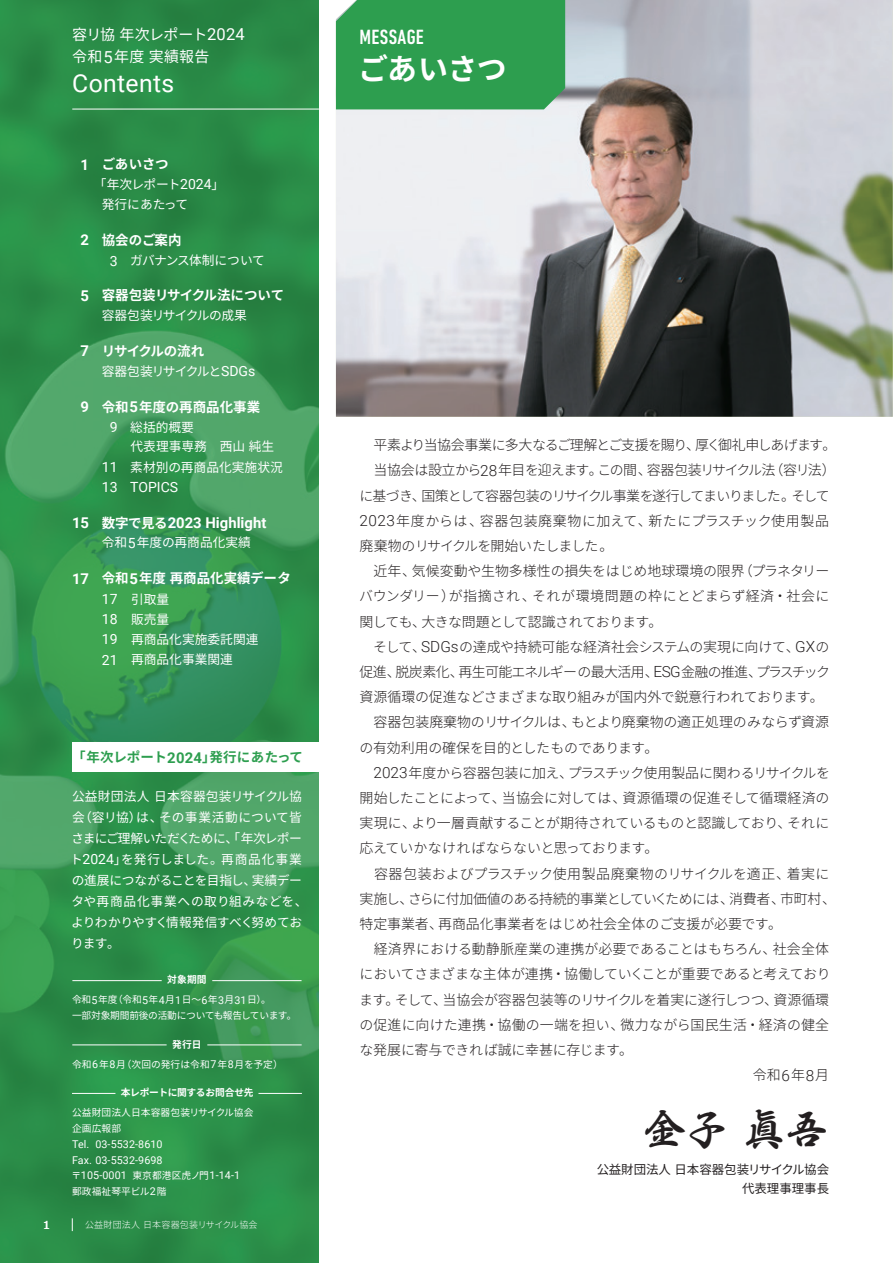
<style>
.page{position:relative;width:893px;height:1263px;background:#fff}
.page>*{position:absolute;margin:0;border:0;box-sizing:border-box;transform-origin:0 0}
.t1{font:43.5px "Manyo Gyosho Std E";color:#231f20}
.t2{font:700 30px "Noto Sans CJ Kjp";letter-spacing:-.025em;color:#fff}
.t3{font:24.75px "Roboto";letter-spacing:.015em;color:#fff}
.t4{font:500 condensed 21px "DIN Next LT Pro";letter-spacing:.015em;color:#fff}
.t5{font:15px/22.5px "Noto Sans CJ Kjp";letter-spacing:.015em;color:#fff}
.t6{font:700 14.85px "Roboto";color:#fff}
.t7{font:14.1px "Roboto";color:#fff}
.t8{font:300 13.95px/25.2px "Noto Sans CJ Kjp";letter-spacing:-.02em;color:#231f20}
.t9{font:300 13.95px "Noto Sans CJ Kjp";letter-spacing:-.04em;color:#231f20}
.t10{font:300 13.95px "Noto Sans CJ Kjp";letter-spacing:.01em;color:#231f20}
.t11{font:300 13.95px "Noto Sans CJ Kjp";letter-spacing:.005em;color:#231f20}
.t12{font:300 13.95px "Noto Sans CJ Kjp";letter-spacing:.015em;color:#231f20}
.t13{font:700 13.5px "Noto Sans CJ Kjp";color:#fff}
.t14{font:700 13.5px "Noto Sans CJ Kjp";letter-spacing:-.005em;color:#2d9e4f}
.t15{font:700 13.5px "Noto Sans CJ Kjp";letter-spacing:-.065em;color:#fff}
.t16{font:13.5px "Clarendon LT Std";color:#fff}
.t17{font:12.75px/21px "Noto Sans CJ Kjp";color:#fff}
.t18{font:12.75px/20.2px "Noto Sans CJ Kjp";letter-spacing:-.02em;color:#fff}
.t19{font:12.75px "Noto Sans CJ Kjp";letter-spacing:-.07em;color:#fff}
.t20{font:12.75px "Noto Sans CJ Kjp";letter-spacing:-.05em;color:#fff}
.t21{font:12.75px "Noto Sans CJ Kjp";letter-spacing:-.03em;color:#fff}
.t22{font:12.45px/19.5px "Noto Sans CJ Kjp";color:#231f20;text-align:right}
.t23{font:10.8px/15.8px "Roboto";letter-spacing:.01em;color:#fff}
.t24{font:9.75px/20px "Noto Sans CJ Kjp";letter-spacing:.01em;color:#fff}
.t25{font:9.75px/20px "Noto Sans CJ Kjp";letter-spacing:-.015em;color:#fff}
.t26{font:700 9.75px "Noto Sans CJ Kjp";letter-spacing:-.03em;color:#fff}
.t27{font:300 9px "Noto Sans CJ Kjp";letter-spacing:.025em;color:#fff}
.s1{font-family:"Roboto";font-size:16.5px}
.s2{font-family:"Roboto";font-size:14.85px}
.s3{font-family:"Roboto";font-size:14.1px}
.s4{font-family:"Noto Sans CJ Kjp";font-size:13.5px}
.s5{font-weight:700}
.s6{font-family:"Roboto";font-size:10.8px}
.s7{font-family:"Noto Sans CJ Kjp";font-size:9.75px}
.s8{font-family:"Roboto";font-size:15.3px}
</style>
<div class="page">
<img style="left:336px;top:0;width:557px;height:417px">
<div style="left:336px;top:0;width:229px;height:109px;background:#2d9e4f"></div>
<svg style="left:0;top:0;width:319px;height:1263px;background:#339350"></svg>
<div style="left:72px;top:742px;width:264px;height:30px;background:#fff"></div>
<hr style="left:72px;top:980px;width:90px;height:1px;background:#fff">
<hr style="left:212px;top:980px;width:90px;height:1px;background:#fff">
<hr style="left:72px;top:1045px;width:95px;height:1px;background:#fff">
<hr style="left:207px;top:1045px;width:95px;height:1px;background:#fff">
<hr style="left:72px;top:1093px;width:43px;height:1px;background:#fff">
<hr style="left:258px;top:1093px;width:44px;height:1px;background:#fff">
<hr style="left:72px;top:109px;width:247px;height:1px;background:#fff">
<svg style="left:72px;top:1218px;width:1px;height:13px"></svg>
<p class="t5" style="left:72px;top:23px;width:174px">容リ協年次レポート<span class="s1">2024</span>令和<span class="s1">5</span>年度実績報告</p>
<h3 class="t3" style="left:72px;top:66px;width:103px">Contents</h3>
<p class="t13" style="left:81px;top:157px;width:90px"><span class="s2">1</span> ごあいさつ</p>
<p class="t18" style="left:102px;top:174px;width:124px;text-indent:-8px">「年次レポート<span class="s3">2024</span>」発行にあたって</p>
<p class="t13" style="left:81px;top:232px;width:102px"><span class="s2">2</span> 協会のご案内</p>
<p class="t20" style="left:110px;top:253px;width:157px"><span class="s3">3</span>　ガバナンス体制について</p>
<p class="t13" style="left:81px;top:288px;width:205px"><span class="s2">5</span> 容器包装リサイクル法について</p>
<p class="t21" style="left:102px;top:308px;width:147px">容器包装リサイクルの成果</p>
<p class="t15" style="left:81px;top:343px;width:125px"><span class="s2">7</span> リサイクルの流れ</p>
<p class="t19" style="left:102px;top:364px;width:155px">容器包装リサイクルと<span class="s3">SDGs</span></p>
<p class="t13" style="left:81px;top:399px;width:181px"><span class="s2">9</span> 令和<span class="s2">5</span>年度の再商品化事業</p>
<p class="t17" style="left:102px;top:417px;width:183px;line-height:20px;text-indent:8px"><span class="s3">9</span>　総括的概要<br>　　代表理事専務　西山純生<br><span class="s3">11</span>　素材別の再商品化実施状況</p>
<p class="t7" style="left:102px;top:477px;width:78px">13 TOPICS</p>
<p class="t6" style="left:72px;top:512px;width:196px">15 <span class="s4">数字で見る</span>2023 Highlight</p>
<p class="t17" style="left:102px;top:532px;width:151px">令和<span class="s3">5</span>年度の再商品化実績</p>
<p class="t13" style="left:72px;top:571px;width:220px"><span class="s2">17</span> 令和<span class="s2">5</span>年度再商品化実績データ</p>
<p class="t17" style="left:102px;top:589px;width:158px;line-height:20.2px"><span class="s3">17</span> 引取量<br><span class="s3">18</span> 販売量<br><span class="s3">19</span> 再商品化実施委託関連<br><span class="s3">21</span> 再商品化事業関連</p>
<p class="t14" style="left:72px;top:749px;width:232px">「年次レポート<span class="s2">2024</span>」発行にあたって</p>
<p class="t17" style="left:70px;top:786px;width:239px">公益財団法人日本容器包装リサイクル協会（容リ協）は、その事業活動について皆さまにご理解いただくために、「年次レポート<span class="s3">2024</span>」を発行しました。再商品化事業の進展につながることを目指し、実績データや再商品化事業への取り組みなどを、よりわかりやすく情報発信すべく努めております。</p>
<p class="t25" style="left:72px;top:970px;width:200px;text-indent:95px"><span class="s5">対象期間<br></span>令和<span class="s6">5</span>年度（令和<span class="s6">5</span>年<span class="s6">4</span>月<span class="s6">1</span>日～<span class="s6">6</span>年<span class="s6">3</span>月<span class="s6">31</span>日）。</p>
<p class="t25" style="left:72px;top:1006px;width:226px">一部対象期間前後の活動についても報告しています。</p>
<p class="t24" style="left:72px;top:1034px;width:212px;text-indent:100px"><span class="s5">発行日<br></span>令和<span class="s6">6</span>年<span class="s6">8</span>月（次回の発行は令和<span class="s6">7</span>年<span class="s6">8</span>月を予定）</p>
<p class="t26" style="left:121px;top:1087px;width:134px">本レポートに関するお問合せ先</p>
<p class="t24" style="left:72px;top:1105px;width:183px;line-height:15.8px">公益財団法人日本容器包装リサイクル協会企画広報部</p>
<p class="t23" style="left:71px;top:1136px;width:170px">Tel. 03-5532-8610<br>Fax. 03-5532-9698<br><span class="s7">〒</span>105-0001 <span class="s7">東京都港区虎ノ門</span>1-14-1</p>
<p class="t24" style="left:72px;top:1181px;width:96px">郵政福祉琴平ビル<span class="s6">2</span>階</p>
<p class="t16" style="left:43px;top:1216px;width:10px">1</p>
<p class="t27" style="left:85px;top:1220px;width:174px">公益財団法人日本容器包装リサイクル協会</p>
<h3 class="t4" style="left:360px;top:25px;width:66px">MESSAGE</h3>
<h2 class="t2" style="left:358px;top:53px;width:150px">ごあいさつ</h2>
<p class="t8" style="left:359px;top:433px;width:479px">　平素より当協会事業に多大なるご理解とご支援を賜り、厚く御礼申しあげます。　当協会は設立から<span class="s8">28</span>年目を迎えます。この間、容器包装リサイクル法（容リ法）に基づき、国策として容器包装のリサイクル事業を遂行してまいりました。そして<span class="s8">2023</span>年度からは、容器包装廃棄物に加えて、新たにプラスチック使用製品廃棄物のリサイクルを開始いたしました。<br>　近年、気候変動や生物多様性の損失をはじめ地球環境の限界（プラネタリーバウンダリー）が指摘され、それが環境問題の枠にとどまらず経済・社会に関しても、大きな問題として認識されております。<br>　そして、<span class="s8">SDGs</span>の達成や持続可能な経済社会システムの実現に向けて、<span class="s8">GX</span>の促進、脱炭素化、再生可能エネルギーの最大活用、<span class="s8">ESG</span>金融の推進、プラスチック資源循環の促進などさまざまな取り組みが国内外で鋭意行われております。　容器包装廃棄物のリサイクルは、もとより廃棄物の適正処理のみならず資源の有効利用の確保を目的としたものであります。</p>
<p class="t8" style="left:374px;top:760px;width:458px"><span class="s8">2023</span>年度から容器包装に加え、プラスチック使用製品に関わるリサイクルを</p>
<p class="t8" style="left:360px;top:786px;width:471px">開始したことによって、当協会に対しては、資源循環の促進そして循環経済の</p>
<p class="t8" style="left:360px;top:811px;width:471px">実現に、より一層貢献することが期待されているものと認識しており、それに</p>
<p class="t8" style="left:360px;top:836px;width:300px">応えていかなければならないと思っております。</p>
<p class="t10" style="left:360px;top:866px;width:471px">　容器包装およびプラスチック使用製品廃棄物のリサイクルを適正、着実に</p>
<p class="t9" style="left:360px;top:891px;width:478px">実施し、さらに付加価値のある持続的事業としていくためには、消費者、市町村、</p>
<p class="t8" style="left:360px;top:912px;width:424px">特定事業者、再商品化事業者をはじめ社会全体のご支援が必要です。</p>
<p class="t11" style="left:360px;top:941px;width:471px">　経済界における動静脈産業の連携が必要であることはもちろん、社会全体</p>
<p class="t8" style="left:359px;top:962px;width:473px">においてさまざまな主体が連携・協働していくことが重要であると考えており</p>
<p class="t8" style="left:359px;top:987px;width:471px">ます。そして、当協会が容器包装等のリサイクルを着実に遂行しつつ、資源循環</p>
<p class="t12" style="left:359px;top:1017px;width:471px">の促進に向けた連携・協働の一端を担い、微力ながら国民生活・経済の健全</p>
<p class="t8" style="left:360px;top:1038px;width:275px">な発展に寄与できれば誠に幸甚に存じます。</p>
<p class="t8" style="left:739px;top:1063px;width:92px">　令和<span class="s8">6</span>年<span class="s8">8</span>月</p>
<h1 class="t1" style="left:642px;top:1093px;width:189px">金子 眞吾</h1>
<p class="t22" style="left:596px;top:1160px;width:234px">公益財団法人日本容器包装リサイクル協会代表理事理事長</p>
</div>
